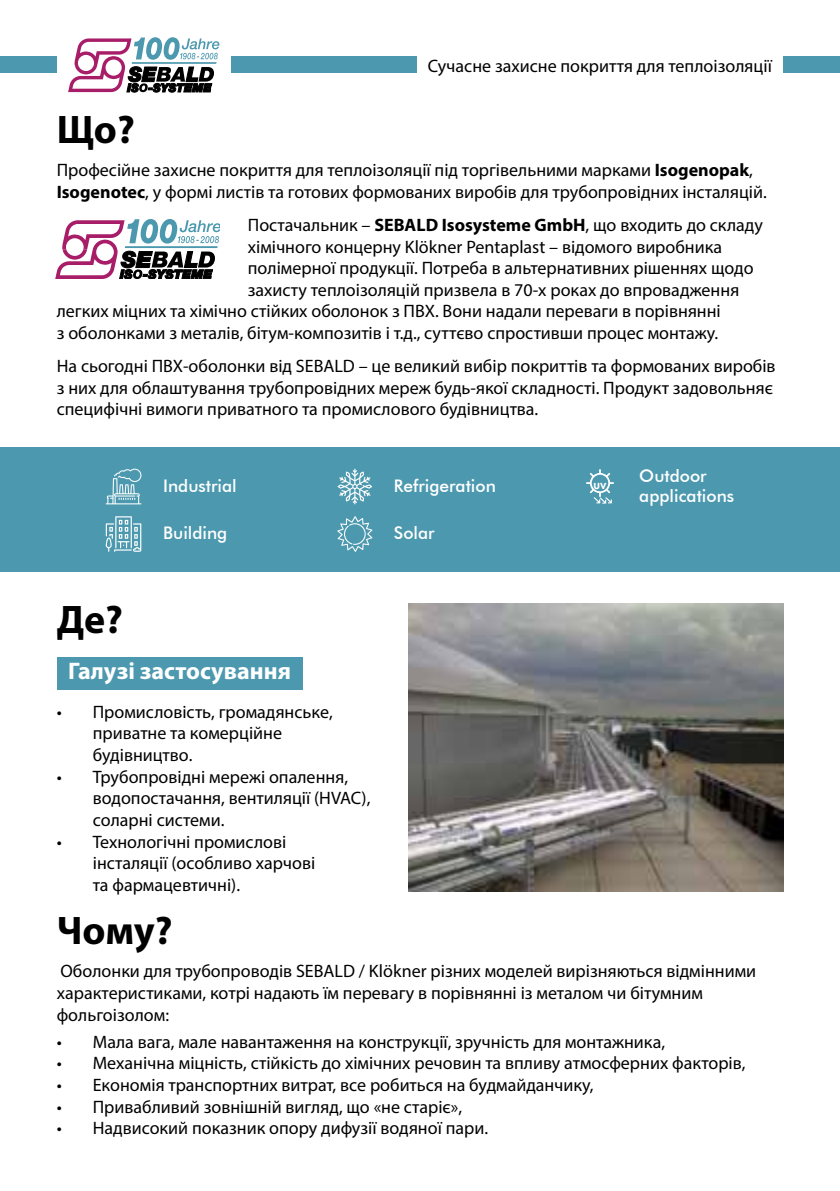
<style>
.page{position:relative;width:840px;height:1191px;background:#fff}
.page>*{position:absolute;margin:0;border:0;box-sizing:border-box;transform-origin:0 0}
.t1{font:700 40px "Myriad Pro";letter-spacing:-.005em;color:#000}
.t2{font:700 24px "Myriad Pro";color:#fff}
.t3{font:18px/21.6px "Myriad Pro";color:#000}
.t4{font:500 17.4px/20.8px "Futura BT";color:#fff}
.t5{font:700 8px "Futura";color:#fff}
.s1{font-weight:700}
</style>
<div class="page">
<div style="left:0;top:57px;width:57px;height:16px;background:#4c99af"></div>
<div style="left:782px;top:57px;width:57px;height:16px;background:#4c99af"></div>
<svg style="left:68px;top:37px;width:151px;height:55px"></svg>
<div style="left:231px;top:57px;width:185px;height:16px;background:#4c99af"></div>
<div style="left:57px;top:657px;width:245px;height:32px;background:#4c99af"></div>
<div style="left:0;top:447px;width:839px;height:124px;background:#4c99af"></div>
<svg style="left:106px;top:516px;width:35px;height:36px"></svg>
<svg style="left:586px;top:469px;width:28px;height:35px"></svg>
<svg style="left:106px;top:468px;width:35px;height:36px"></svg>
<svg style="left:337px;top:468px;width:35px;height:36px"></svg>
<svg style="left:337px;top:516px;width:35px;height:36px"></svg>
<img style="left:408px;top:603px;width:374px;height:288px">
<svg style="left:55px;top:219px;width:164px;height:60px"></svg>
<p class="t3" style="left:427px;top:54px;width:345px">Сучасне захисне покриття для теплоізоляції</p>
<h1 class="t1" style="left:57px;top:104px;width:80px">Що?</h1>
<p class="t3" style="left:57px;top:159px;width:711px">Професійне захисне покриття для теплоізоляції під торгівельними марками <span class="s1">Isogenopak</span>,<br><span class="s1">Isogenotec</span>, у формі листів та готових формованих виробів для трубопровідних інсталяцій.</p>
<p class="t3" style="left:248px;top:214px;width:516px">Постачальник – <span class="s1">SEBALD Isosysteme GmbH</span>, що входить до складу</p>
<p class="t3" style="left:248px;top:235px;width:475px">хімічного концерну Klökner Pentaplast – відомого виробника</p>
<p class="t3" style="left:248px;top:257px;width:507px">полімерної продукції. Потреба в альтернативних рішеннях щодо</p>
<p class="t3" style="left:248px;top:279px;width:492px">захисту теплоізоляцій призвела в 70-х роках до впровадження</p>
<p class="t3" style="left:57px;top:300px;width:665px">легких міцних та хімічно стійких оболонок з ПВХ. Вони надали переваги в порівнянні</p>
<p class="t3" style="left:57px;top:322px;width:662px">з оболонками з металів, бітум-композитів і т.д., суттєво спростивши процес монтажу.</p>
<p class="t3" style="left:57px;top:355px;width:720px">На сьогодні ПВХ-оболонки від SEBALD – це великий вибір покриттів та формованих виробів з них для облаштування трубопровідних мереж будь-якої складності. Продукт задовольняє специфічні вимоги приватного та промислового будівництва.</p>
<p class="t4" style="left:163px;top:475px;width:75px">Industrial</p>
<p class="t4" style="left:393px;top:475px;width:103px">Refrigeration</p>
<p class="t4" style="left:393px;top:523px;width:42px">Solar</p>
<p class="t4" style="left:163px;top:523px;width:66px">Building</p>
<p class="t5" style="left:593px;top:480px;width:14px">UV</p>
<p class="t4" style="left:639px;top:465px;width:96px">Outdoor applications</p>
<h1 class="t1" style="left:57px;top:594px;width:68px">Де?</h1>
<h2 class="t2" style="left:68px;top:655px;width:224px">Галузі застосування</h2>
<p class="t3" style="left:93px;top:700px;width:241px;text-indent:-36px">• Промисловість, громадянське, приватне та комерційне будівництво.</p>
<p class="t3" style="left:93px;top:765px;width:279px;text-indent:-36px">• Трубопровідні мережі опалення, водопостачання, вентиляції (HVAC), соларні системи.</p>
<p class="t3" style="left:93px;top:830px;width:224px;text-indent:-36px">• Технологічні промислові інсталяції (особливо харчові та фармацевтичні).</p>
<h1 class="t1" style="left:57px;top:904px;width:117px">Чому?</h1>
<p class="t3" style="left:57px;top:960px;width:700px">Оболонки для трубопроводів SEBALD / Klökner різних моделей вирізняються відмінними характеристиками, котрі надають їм перевагу в порівнянні із металом чи бітумним фольгоізолом:</p>
<p class="t3" style="left:57px;top:1030px;width:609px">• Мала вага, мале навантаження на конструкції, зручність для монтажника,</p>
<p class="t3" style="left:57px;top:1052px;width:690px">• Механічна міцність, стійкість до хімічних речовин та впливу атмосферних факторів,</p>
<p class="t3" style="left:57px;top:1074px;width:538px">• Економія транспортних витрат, все робиться на будмайданчику,</p>
<p class="t3" style="left:57px;top:1095px;width:406px">• Привабливий зовнішній вигляд, що «не старіє»,</p>
<p class="t3" style="left:57px;top:1117px;width:432px">• Надвисокий показник опору дифузії водяної пари.</p>
</div>
